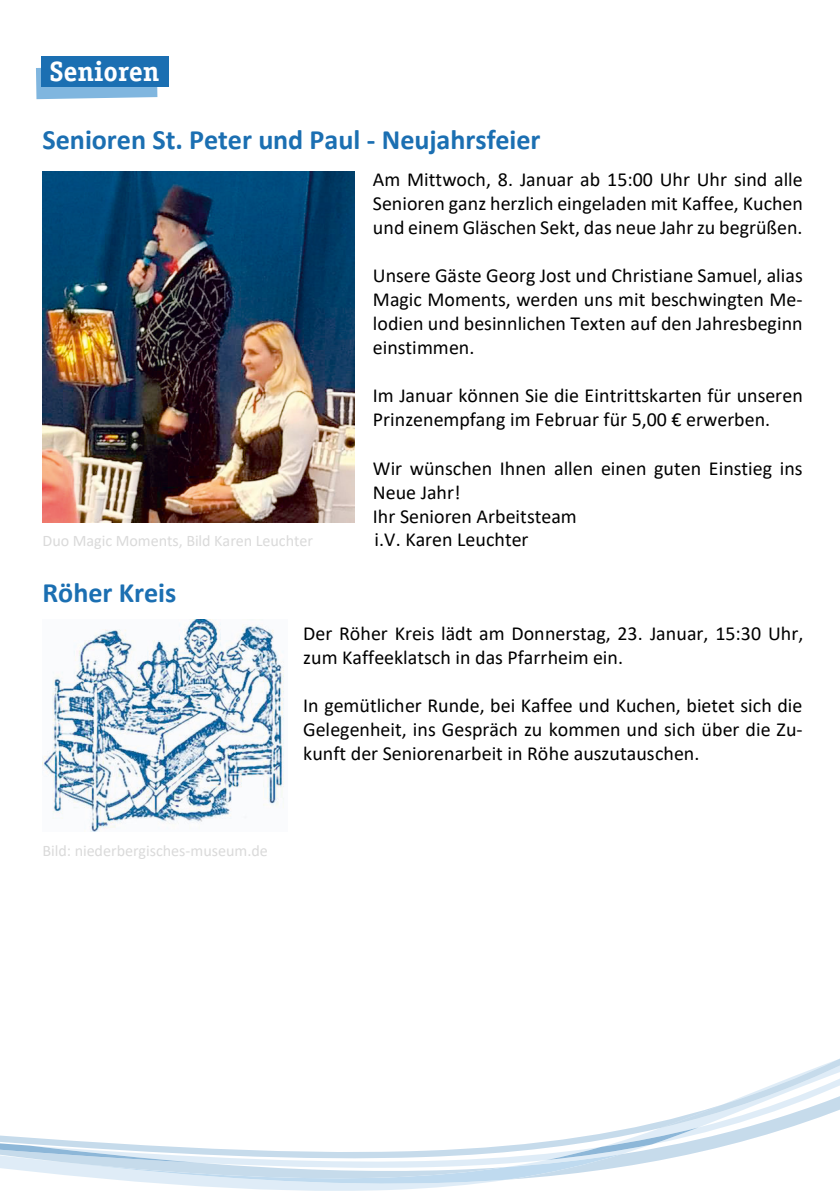
<style>
.page{position:relative;width:840px;height:1191px;background:#fff}
.page>*{position:absolute;margin:0;border:0;box-sizing:border-box;transform-origin:0 0}
.t1{font:700 28px "Calibri";color:#1b6fb2}
.t2{font:700 28px "Officina Serif";color:#fff}
.t3{font:20px/24px "Calibri";color:#000;text-align:justify}
.t4{font:16px "Calibri";letter-spacing:-.005em;color:#dadada}
</style>
<div class="page">
<svg style="left:698px;top:1059px;width:141px;height:94px"></svg>
<svg style="left:0;top:1112px;width:698px;height:79px"></svg>
<img style="left:42px;top:619px;width:242px;height:212px">
<img style="left:42px;top:171px;width:312px;height:351px">
<svg style="left:36px;top:66px;width:121px;height:33px;background:#88bae0"></svg>
<div style="left:42px;top:57px;width:127px;height:30px;background:#1b6fb2"></div>
<h1 class="t2" style="left:49px;top:54px;width:111px">Senioren</h1>
<h1 class="t1" style="left:42px;top:120px;width:499px">Senioren St. Peter und Paul - Neujahrsfeier</h1>
<p class="t3" style="left:373px;top:167px;width:431px">Am Mittwoch, 8. Januar ab 15:00 Uhr Uhr sind alle Senioren ganz herzlich eingeladen mit Kaffee, Kuchen und einem Gläschen Sekt, das neue Jahr zu begrüßen.</p>
<p class="t3" style="left:373px;top:263px;width:431px">Unsere Gäste Georg Jost und Christiane Samuel, alias Magic Moments, werden uns mit beschwingten Me&shy;lodien und besinnlichen Texten auf den Jahresbeginn einstimmen.</p>
<p class="t3" style="left:373px;top:383px;width:431px">Im Januar können Sie die Eintrittskarten für unseren<br>Prinzenempfang im Februar für 5,00 € erwerben.</p>
<p class="t3" style="left:373px;top:455px;width:431px;text-align:left">Wir wünschen Ihnen allen einen guten Einstieg ins<br>Neue Jahr!<br>Ihr Senioren Arbeitsteam</p>
<p class="t4" style="left:42px;top:530px;width:272px">Duo Magic Moments, Bild Karen Leuchter</p>
<p class="t3" style="left:374px;top:527px;width:155px">i.V. Karen Leuchter</p>
<h1 class="t1" style="left:42px;top:573px;width:135px">Röher Kreis</h1>
<p class="t3" style="left:303px;top:620px;width:501px">Der Röher Kreis lädt am Donnerstag, 23. Januar, 15:30 Uhr, zum Kaffeeklatsch in das Pfarrheim ein.</p>
<p class="t3" style="left:303px;top:693px;width:500px">In gemütlicher Runde, bei Kaffee und Kuchen, bietet sich die Gelegenheit, ins Gespräch zu kommen und sich über die Zu&shy;kunft der Seniorenarbeit in Röhe auszutauschen.</p>
<p class="t4" style="left:42px;top:839px;width:227px">Bild: niederbergisches-museum.de</p>
</div>
